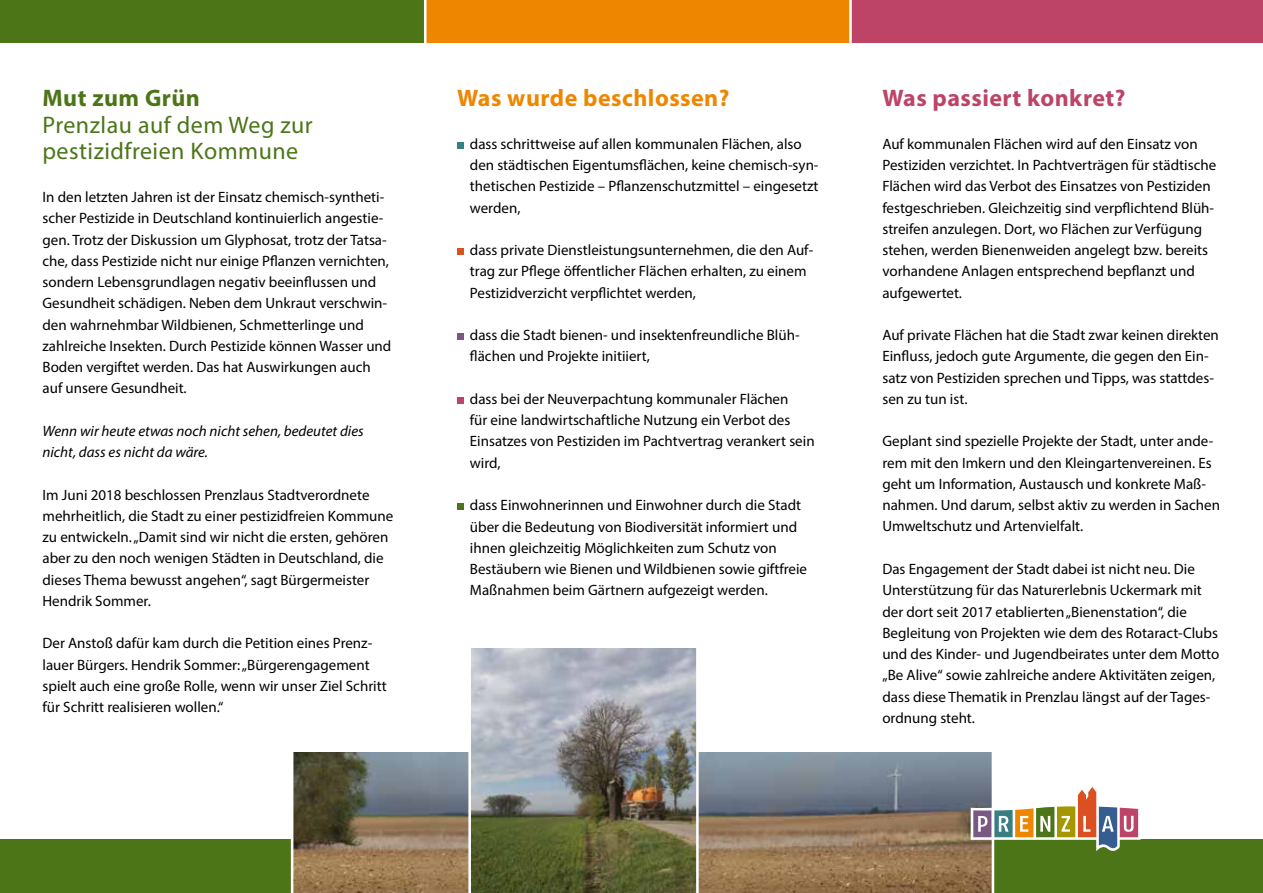
<style>
.page{position:relative;width:1263px;height:893px;background:#fff}
.page>*{position:absolute;margin:0;border:0;box-sizing:border-box;transform-origin:0 0}
.t1{font:24px/26.5px "Myriad Pro";letter-spacing:.02em;color:#4c7518}
.t2{font:700 24px "Myriad Pro";letter-spacing:.02em;color:#ef8600}
.t3{font:700 24px "Myriad Pro";letter-spacing:.02em;color:#bd4466}
.t4{font:700 24px "Myriad Pro";letter-spacing:.02em;color:#4c7518}
.t5{font:15px/21.3px "Myriad Pro";color:#000}
.t6{font:italic 15px/21.3px "Myriad Pro";color:#000}
</style>
<div class="page">
<div style="left:0;top:0;width:425px;height:43px;background:#4c7518"></div>
<div style="left:850px;top:0;width:413px;height:43px;background:#bd4466"></div>
<div style="left:425px;top:0;width:425px;height:43px;background:#ef8600"></div>
<hr style="left:424px;top:0;width:2px;height:60px;background:#fff">
<hr style="left:849px;top:0;width:3px;height:55px;background:#fff">
<div style="left:457px;top:142px;width:7px;height:7px;background:#377f82"></div>
<div style="left:457px;top:248px;width:7px;height:7px;background:#da5021"></div>
<div style="left:457px;top:333px;width:7px;height:7px;background:#7b5884"></div>
<div style="left:457px;top:397px;width:7px;height:7px;background:#bd4466"></div>
<div style="left:457px;top:503px;width:7px;height:7px;background:#4c7518"></div>
<div style="left:0;top:840px;width:1263px;height:53px;background:#4c7518"></div>
<img style="left:293px;top:753px;width:175px;height:140px">
<img style="left:471px;top:648px;width:225px;height:245px">
<img style="left:699px;top:753px;width:293px;height:140px">
<svg style="left:971px;top:782px;width:169px;height:70px"></svg>
<hr style="left:992px;top:740px;width:2px;height:153px;background:#fff">
<hr style="left:696px;top:642px;width:3px;height:251px;background:#fff">
<hr style="left:468px;top:630px;width:3px;height:263px;background:#fff">
<hr style="left:291px;top:740px;width:2px;height:153px;background:#fff">
<h1 class="t4" style="left:43px;top:83px;width:159px">Mut zum Grün</h1>
<h1 class="t1" style="left:43px;top:111px;width:272px">Prenzlau auf dem Weg zur pestizidfreien Kommune</h1>
<p class="t5" style="left:43px;top:186px;width:350px">In den letzten Jahren ist der Einsatz chemisch-syntheti&shy;scher Pestizide in Deutschland kontinuierlich angestie&shy;gen. Trotz der Diskussion um Glyphosat, trotz der Tatsa&shy;che, dass Pestizide nicht nur einige Pflanzen vernichten, sondern Lebensgrundlagen negativ beeinflussen und Gesundheit schädigen. Neben dem Unkraut verschwin&shy;den wahrnehmbar Wildbienen, Schmetterlinge und zahlreiche Insekten. Durch Pestizide können Wasser und Boden vergiftet werden. Das hat Auswirkungen auch auf unsere Gesundheit.</p>
<p class="t6" style="left:43px;top:420px;width:323px">Wenn wir heute etwas noch nicht sehen, bedeutet dies nicht, dass es nicht da wäre.</p>
<p class="t5" style="left:43px;top:484px;width:352px">Im Juni 2018 beschlossen Prenzlaus Stadtverordnete mehrheitlich, die Stadt zu einer pestizidfreien Kommune zu entwickeln. „Damit sind wir nicht die ersten, gehören aber zu den noch wenigen Städten in Deutschland, die dieses Thema bewusst angehen“, sagt Bürgermeister Hendrik Sommer.</p>
<p class="t5" style="left:43px;top:632px;width:346px">Der Anstoß dafür kam durch die Petition eines Prenz&shy;lauer Bürgers. Hendrik Sommer: „Bürgerengagement spielt auch eine große Rolle, wenn wir unser Ziel Schritt für Schritt realisieren wollen.“</p>
<h1 class="t2" style="left:457px;top:83px;width:274px">Was wurde beschlossen?</h1>
<p class="t5" style="left:470px;top:133px;width:350px;text-indent:-13px">• dass schrittweise auf allen kommunalen Flächen, also den städtischen Eigentumsflächen, keine chemisch-syn&shy;thetischen Pestizide – Pflanzenschutzmittel – eingesetzt werden,</p>
<p class="t5" style="left:470px;top:239px;width:345px;text-indent:-13px">• dass private Dienstleistungsunternehmen, die den Auf&shy;trag zur Pflege öffentlicher Flächen erhalten, zu einem<br>Pestizidverzicht verpflichtet werden,</p>
<p class="t5" style="left:470px;top:324px;width:330px;text-indent:-13px">• dass die Stadt bienen- und insektenfreundliche Blüh&shy;flächen und Projekte initiiert,</p>
<p class="t5" style="left:470px;top:388px;width:346px;text-indent:-13px">• dass bei der Neuverpachtung kommunaler Flächen<br>für eine landwirtschaftliche Nutzung ein Verbot des Einsatzes von Pestiziden im Pachtvertrag verankert sein wird,</p>
<p class="t5" style="left:470px;top:494px;width:339px;text-indent:-13px">• dass Einwohnerinnen und Einwohner durch die Stadt über die Bedeutung von Biodiversität informiert und ihnen gleichzeitig Möglichkeiten zum Schutz von Bestäubern wie Bienen und Wildbienen sowie giftfreie Maßnahmen beim Gärtnern aufgezeigt werden.</p>
<h1 class="t3" style="left:882px;top:83px;width:245px">Was passiert konkret?</h1>
<p class="t5" style="left:882px;top:133px;width:335px">Auf kommunalen Flächen wird auf den Einsatz von Pestiziden verzichtet. In Pachtverträgen für städtische Flächen wird das Verbot des Einsatzes von Pestiziden festgeschrieben. Gleichzeitig sind verpflichtend Blüh&shy;streifen anzulegen. Dort, wo Flächen zur Verfügung stehen, werden Bienenweiden angelegt bzw. bereits vorhandene Anlagen entsprechend bepflanzt und aufgewertet.</p>
<p class="t5" style="left:882px;top:324px;width:338px">Auf private Flächen hat die Stadt zwar keinen direkten Einfluss, jedoch gute Argumente, die gegen den Ein&shy;satz von Pestiziden sprechen und Tipps, was stattdes&shy;sen zu tun ist.</p>
<p class="t5" style="left:882px;top:431px;width:339px">Geplant sind spezielle Projekte der Stadt, unter ande&shy;rem mit den Imkern und den Kleingartenvereinen. Es geht um Information, Austausch und konkrete Maß&shy;nahmen. Und darum, selbst aktiv zu werden in Sachen Umweltschutz und Artenvielfalt.</p>
<p class="t5" style="left:882px;top:558px;width:338px">Das Engagement der Stadt dabei ist nicht neu. Die Unterstützung für das Naturerlebnis Uckermark mit der dort seit 2017 etablierten „Bienenstation“, die Begleitung von Projekten wie dem des Rotaract-Clubs und des Kinder- und Jugendbeirates unter dem Motto „Be Alive“ sowie zahlreiche andere Aktivitäten zeigen, dass diese Thematik in Prenzlau längst auf der Tages&shy;ordnung steht.</p>
</div>
